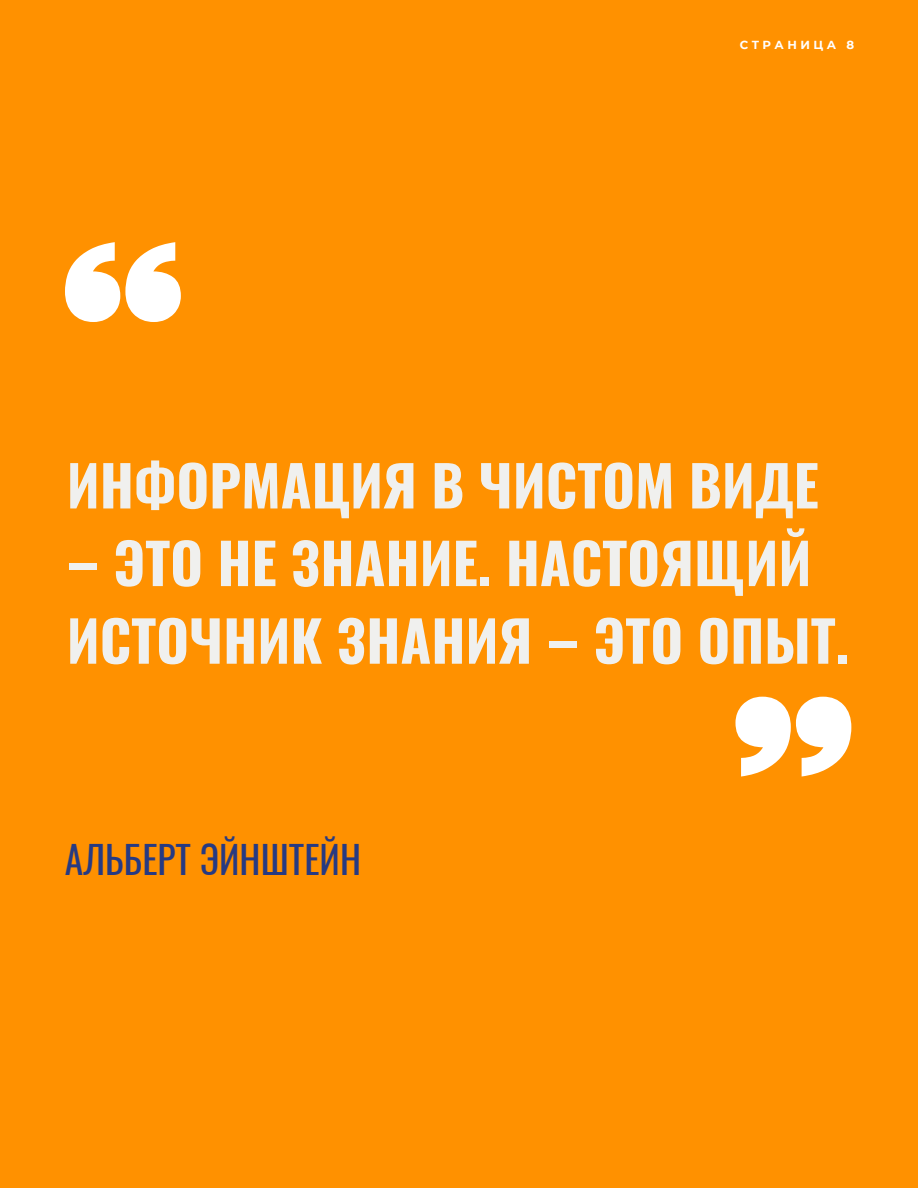
<style>
.page{position:relative;width:918px;height:1188px;background:#ff9100}
.page>*{position:absolute;margin:0;border:0;box-sizing:border-box;transform-origin:0 0}
.t1{font:700 55.95px/77.7px "Oswald";color:#f0f0ee}
.t2{font:37.5px "Oswald";color:#273a82}
.t3{font:700 11.7px "Montserrat";letter-spacing:.3em;color:#fff}
.s1{font-family:"Noto Sans"}
</style>
<div class="page">
<svg style="left:65px;top:242px;width:116px;height:80px"></svg>
<svg style="left:735px;top:697px;width:116px;height:80px"></svg>
<p class="t3" style="left:740px;top:38px;width:116px">СТРАНИЦА 8</p>
<p class="t1" style="left:67px;top:444px;width:784px">ИНФОРМАЦИЯ В ЧИСТОМ ВИДЕ <span class="s1">‒</span> ЭТО НЕ ЗНАНИЕ. НАСТОЯЩИЙ<br>ИСТОЧНИК ЗНАНИЯ <span class="s1">‒</span> ЭТО ОПЫТ.</p>
<p class="t2" style="left:65px;top:830px;width:298px">АЛЬБЕРТ ЭЙНШТЕЙН</p>
</div>
